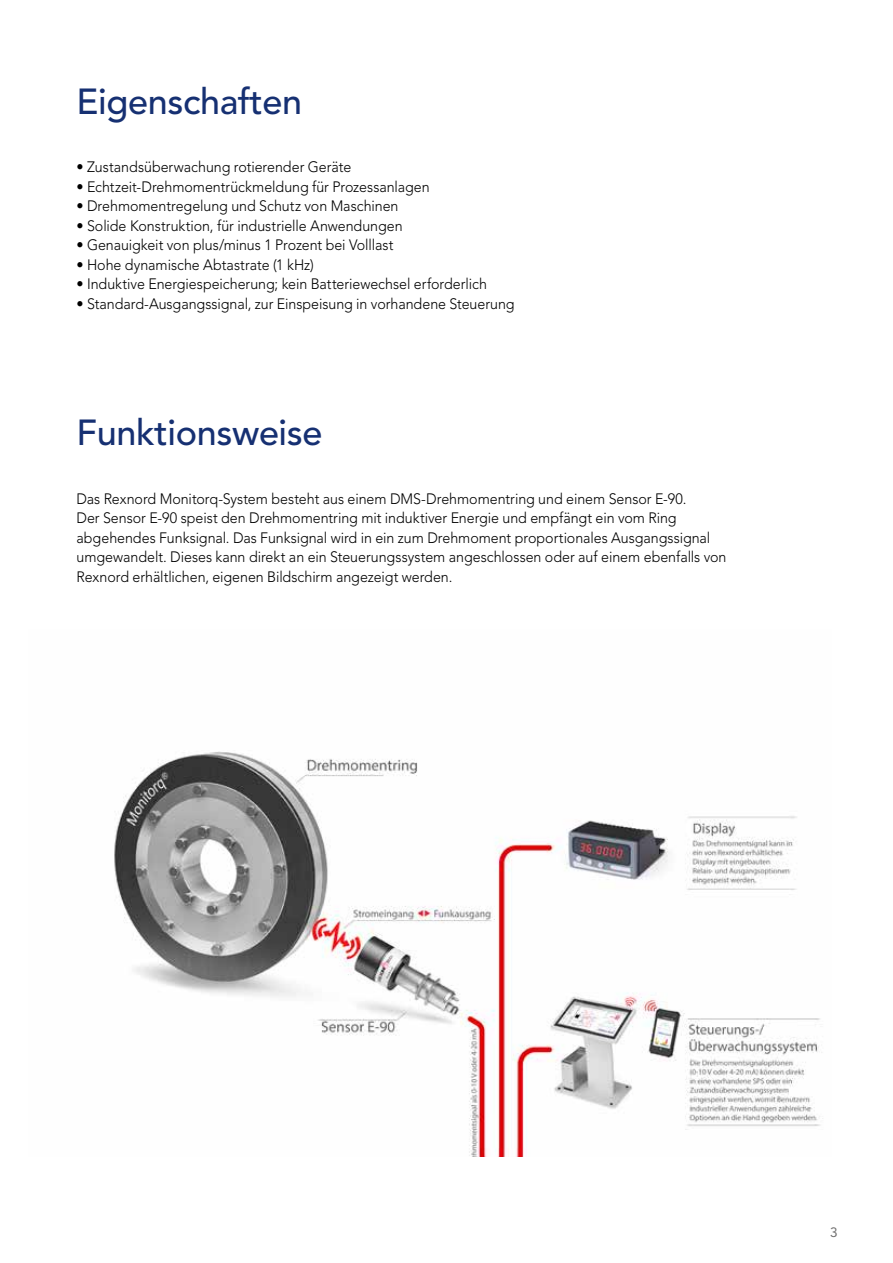
<style>
.page{position:relative;width:893px;height:1263px;background:#fff}
.page>*{position:absolute;margin:0;border:0;box-sizing:border-box;transform-origin:0 0}
.t1{font:500 36px "Avenir LT Std";letter-spacing:-.01em;color:#163072}
.t2{font:300 15px/19.5px "Avenir LT Std";letter-spacing:-.005em;color:#000;scale:.95 1}
.t3{font:13.5px "Avenir LT Std";color:#706f6f}
</style>
<div class="page">
<img style="left:114px;top:751px;width:709px;height:405px">
<h1 class="t1" style="left:77px;top:81px;width:227px">Eigenschaften</h1>
<p class="t2" style="left:77px;top:158px;width:291px">• Zustandsüberwachung rotierender Geräte</p>
<p class="t2" style="left:77px;top:177px;width:373px">• Echtzeit-Drehmomentrückmeldung für Prozessanlagen</p>
<p class="t2" style="left:77px;top:197px;width:340px">• Drehmomentregelung und Schutz von Maschinen</p>
<p class="t2" style="left:77px;top:216px;width:345px">• Solide Konstruktion, für industrielle Anwendungen</p>
<p class="t2" style="left:77px;top:236px;width:335px">• Genauigkeit von plus/minus 1 Prozent bei Volllast</p>
<p class="t2" style="left:77px;top:255px;width:251px">• Hohe dynamische Abtastrate (1 kHz)</p>
<p class="t2" style="left:77px;top:275px;width:434px">• Induktive Energiespeicherung; kein Batteriewechsel erforderlich</p>
<p class="t2" style="left:77px;top:294px;width:463px">• Standard-Ausgangssignal, zur Einspeisung in vorhandene Steuerung</p>
<h1 class="t1" style="left:77px;top:412px;width:248px">Funktionsweise</h1>
<p class="t2" style="left:77px;top:489px;width:686px">Das Rexnord Monitorq-System besteht aus einem DMS-Drehmomentring und einem Sensor E-90.<br>Der Sensor E-90 speist den Drehmomentring mit induktiver Energie und empfängt ein vom Ring abgehendes Funksignal. Das Funksignal wird in ein zum Drehmoment proportionales Ausgangssignal umgewandelt. Dieses kann direkt an ein Steuerungssystem angeschlossen oder auf einem ebenfalls von Rexnord erhältlichen, eigenen Bildschirm angezeigt werden.</p>
<p class="t3" style="left:830px;top:1225px;width:9px">3</p>
</div>
